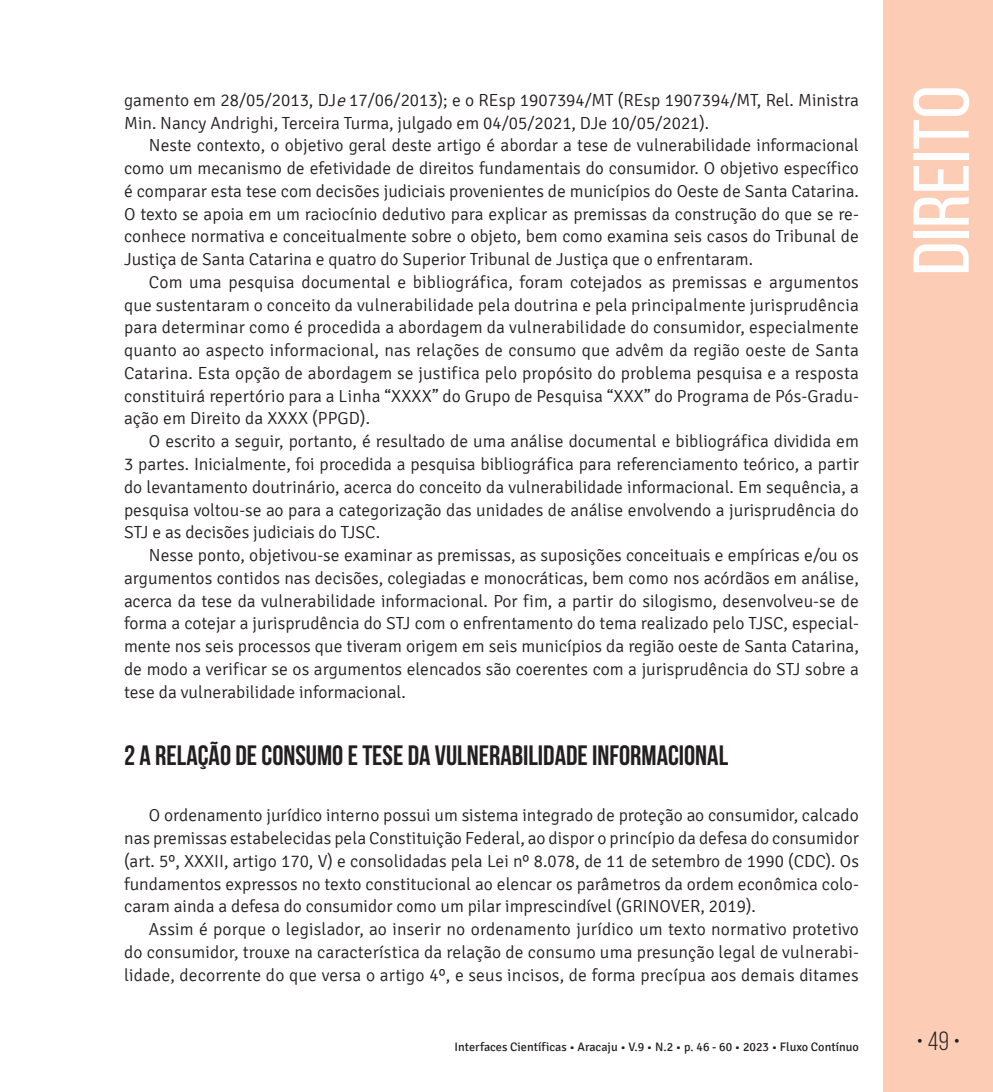
<style>
.page{position:relative;width:993px;height:1092px;background:#fff}
.page>*{position:absolute;margin:0;border:0;box-sizing:border-box;transform-origin:0 0}
.t1{font:78.75px "Bebas Neue";color:#fff;scale:1.09 1}
.t2{font:700 28px "Bebas Neue";color:#231f20}
.t3{font:26.25px "Bebas Neue";color:#231f20}
.t4{font:300 17.5px/22.8px "Signika";color:#231f20;text-align:justify}
.t5{font:12.25px "Signika";color:#231f20}
.s1{font-style:italic}
</style>
<div class="page">
<div style="left:883px;top:0;width:109px;height:1091px;background:#fcccb5"></div>
<p class="t4" style="left:124px;top:89px;width:736px">gamento em 28/05/2013, DJ<span class="s1">e</span>17/06/2013); e o REsp 1907394/MT (REsp 1907394/MT, Rel. Ministra<br>Min. Nancy Andrighi, Terceira Turma, julgado em 04/05/2021, DJe 10/05/2021).</p>
<p class="t4" style="left:124px;top:134px;width:736px;text-indent:25px">Neste contexto, o objetivo geral deste artigo é abordar a tese de vulnerabilidade informacional como um mecanismo de efetividade de direitos fundamentais do consumidor. O objetivo específico é comparar esta tese com decisões judiciais provenientes de municípios do Oeste de Santa Catarina.<br>O texto se apoia em um raciocínio dedutivo para explicar as premissas da construção do que se re&shy;conhece normativa e conceitualmente sobre o objeto, bem como examina seis casos do Tribunal de Justiça de Santa Catarina e quatro do Superior Tribunal de Justiça que o enfrentaram.</p>
<p class="t4" style="left:124px;top:271px;width:736px;text-indent:25px">Com uma pesquisa documental e bibliográfica, foram cotejados as premissas e argumentos que sustentaram o conceito da vulnerabilidade pela doutrina e pela principalmente jurisprudência para determinar como é procedida a abordagem da vulnerabilidade do consumidor, especialmente quanto ao aspecto informacional, nas relações de consumo que advêm da região oeste de Santa Catarina. Esta opção de abordagem se justifica pelo propósito do problema pesquisa e a resposta constituirá repertório para a Linha “XXXX” do Grupo de Pesquisa “XXX” do Programa de Pós-Gradu&shy;ação em Direito da XXXX (PPGD).</p>
<p class="t4" style="left:124px;top:430px;width:736px;text-indent:25px">O escrito a seguir, portanto, é resultado de uma análise documental e bibliográfica dividida em 3 partes. Inicialmente, foi procedida a pesquisa bibliográfica para referenciamento teórico, a partir do levantamento doutrinário, acerca do conceito da vulnerabilidade informacional. Em sequência, a pesquisa voltou-se ao para a categorização das unidades de análise envolvendo a jurisprudência do STJ e as decisões judiciais do TJSC.</p>
<p class="t4" style="left:124px;top:544px;width:736px;text-indent:25px">Nesse ponto, objetivou-se examinar as premissas, as suposições conceituais e empíricas e/ou os argumentos contidos nas decisões, colegiadas e monocráticas, bem como nos acórdãos em análise, acerca da tese da vulnerabilidade informacional. Por fim, a partir do silogismo, desenvolveu-se de forma a cotejar a jurisprudência do STJ com o enfrentamento do tema realizado pelo TJSC, especial&shy;mente nos seis processos que tiveram origem em seis municípios da região oeste de Santa Catarina, de modo a verificar se os argumentos elencados são coerentes com a jurisprudência do STJ sobre a tese da vulnerabilidade informacional.</p>
<h2 class="t2" style="left:124px;top:739px;width:605px">2 A RELAÇÃO DE CONSUMO E TESE DA VULNERABILIDADE INFORMACIONAL</h2>
<p class="t4" style="left:124px;top:804px;width:736px;text-indent:25px">O ordenamento jurídico interno possui um sistema integrado de proteção ao consumidor, calcado nas premissas estabelecidas pela Constituição Federal, ao dispor o princípio da defesa do consumidor (art. 5º, XXXII, artigo 170, V) e consolidadas pela Lei nº 8.078, de 11 de setembro de 1990 (CDC). Os fundamentos expressos no texto constitucional ao elencar os parâmetros da ordem econômica colo&shy;caram ainda a defesa do consumidor como um pilar imprescindível (GRINOVER, 2019).</p>
<p class="t4" style="left:124px;top:918px;width:736px;text-indent:25px">Assim é porque o legislador, ao inserir no ordenamento jurídico um texto normativo protetivo do consumidor, trouxe na característica da relação de consumo uma presunção legal de vulnerabi&shy;lidade, decorrente do que versa o artigo 4º, e seus incisos, de forma precípua aos demais ditames</p>
<h1 class="t1" style="left:898px;top:275px;width:176px;rotate:-90deg">Direito</h1>
<p class="t5" style="left:454px;top:1040px;width:405px">Interfaces Científicas • Aracaju • V.9 • N.2 • p. 46 - 60 • 2023 • Fluxo Contínuo</p>
<h3 class="t3" style="left:916px;top:1026px;width:45px">• 49 •</h3>
</div>
